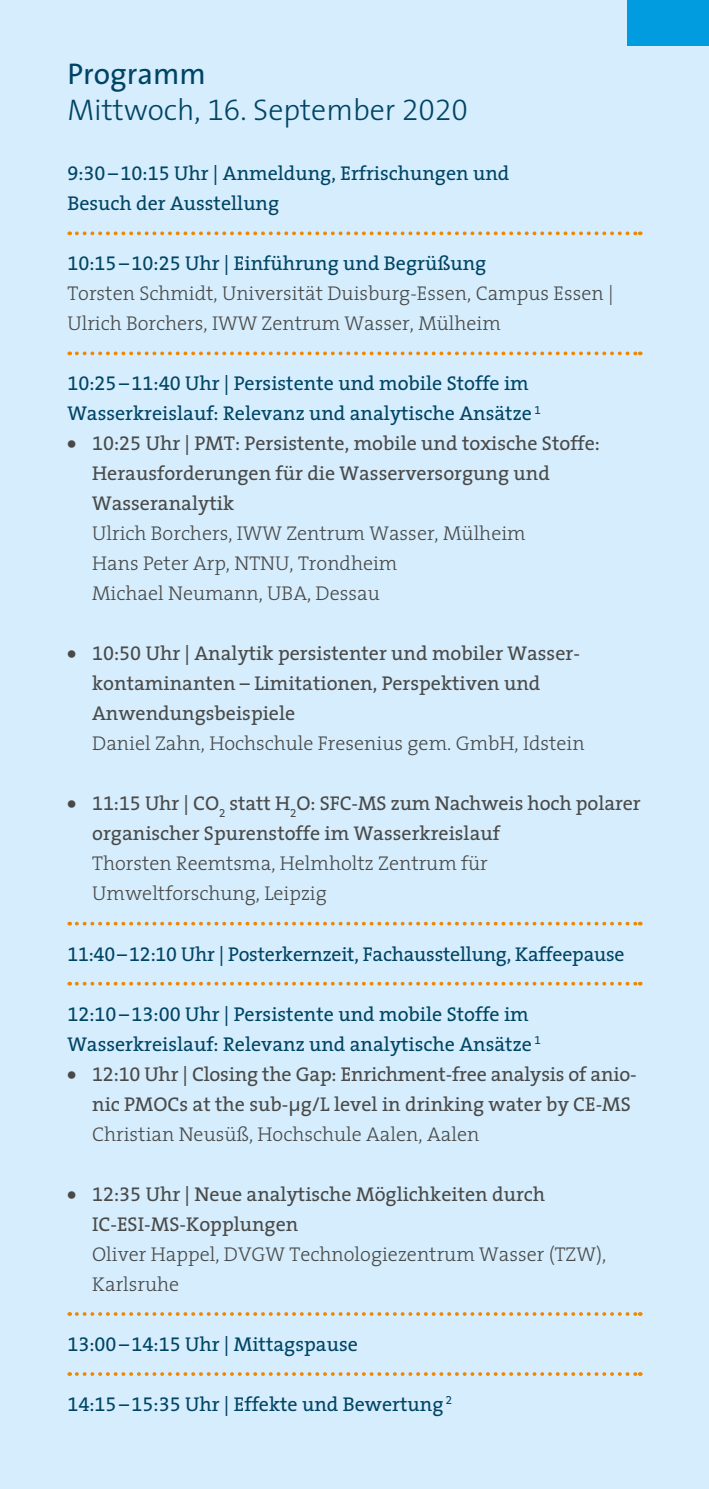
<style>
.page{position:relative;width:709px;height:1489px;background:#fff}
.page>*{position:absolute;margin:0;border:0;box-sizing:border-box;transform-origin:0 0}
.t1{font:300 30px "The Sans 3";color:#004464}
.t2{font:30px "The Sans 5";color:#004464}
.t3{font:20px/30px "The Serif 5";color:#494948}
.Fliesstext{font:20px/30px "The Serif 5";color:#004464}
.Fliesstext-2{font:300 20px/30px "The Serif 3";color:#494948}
.s1{font-family:"The Sans 3 Light Expert";font-weight:400}
.s2{font-family:"The Serif 5 Regular Expert"}
.s3{font-family:"The Serif 5 Regular Expert";font-weight:400;color:#004464}
.s4{font-family:"The Serif 5";font-weight:400;color:#004464}
.s5{font-family:"The Sans 9";font-weight:900}
.s6{font-family:"The Serif 3";font-weight:300}
</style>
<div class="page">
<div style="left:0;top:0;width:709px;height:1488px;background:#d5edfc"></div>
<svg style="left:77px;top:921px;width:563px;height:4px"></svg>
<svg style="left:77px;top:981px;width:563px;height:4px"></svg>
<svg style="left:77px;top:1312px;width:563px;height:3px"></svg>
<svg style="left:77px;top:1372px;width:563px;height:3px"></svg>
<svg style="left:77px;top:231px;width:563px;height:4px"></svg>
<svg style="left:77px;top:351px;width:563px;height:4px"></svg>
<div style="left:628px;top:0;width:81px;height:46px;background:#009cdf"></div>
<p class="t2" style="left:67px;top:49px;width:140px">Programm</p>
<p class="t1" style="left:67px;top:85px;width:402px">Mittwoch, <span class="s1">16</span>. September <span class="s1">2020</span></p>
<p class="Fliesstext" style="left:67px;top:158px;width:443px"><span class="s2">9:30</span>–<span class="s2">10:15</span> Uhr | Anmeldung, Erfrischungen und<br>Besuch der Ausstellung</p>
<p class="Fliesstext-2" style="left:67px;top:248px;width:548px"><span class="s3">10:15</span><span class="s4">–</span><span class="s3">10:25</span> <span class="s4">Uhr | Einführung und Begrüßung<br></span>Torsten Schmidt, Universität Duisburg-Essen, Campus Essen |<br>Ulrich Borchers, IWW Zentrum Wasser, Mülheim</p>
<p class="Fliesstext" style="left:67px;top:368px;width:475px"><span class="s2">10:25</span>–<span class="s2">11:40</span> Uhr | Persistente und mobile Stoffe im<br>Wasserkreislauf: Relevanz und analytische Ansätze <sup>1</sup></p>
<p class="t3" style="left:92px;top:428px;width:509px;text-indent:-25px"><span class="s5">•</span> <span class="s2">10:25</span> Uhr | PMT: Persistente, mobile und toxische Stoffe:<br>Herausforderungen für die Wasserversorgung und Wasseranalytik<br><span class="s6">Ulrich Borchers, IWW Zentrum Wasser, Mülheim<br>Hans Peter Arp, NTNU, Trondheim<br>Michael Neumann, UBA, Dessau</span></p>
<p class="t3" style="left:92px;top:638px;width:494px;text-indent:-25px"><span class="s5">•</span> <span class="s2">10:50</span> Uhr | Analytik persistenter und mobiler Wasser&shy;kontaminanten – Limitationen, Perspektiven und Anwendungsbeispiele<br><span class="s6">Daniel Zahn, Hochschule Fresenius gem. GmbH, Idstein</span></p>
<p class="t3" style="left:92px;top:788px;width:550px;text-indent:-25px"><span class="s5">•</span> <span class="s2">11:15</span> Uhr | CO<sub>2</sub> statt H<sub>2</sub>O: SFC-MS zum Nachweis hoch polarer organischer Spurenstoffe im Wasserkreislauf<br><span class="s6">Thorsten Reemtsma, Helmholtz Zentrum für Umweltforschung, Leipzig</span></p>
<p class="Fliesstext" style="left:67px;top:938px;width:559px"><span class="s2">11:40</span>–<span class="s2">12:10</span> Uhr | Posterkernzeit, Fachausstellung, Kaffeepause</p>
<p class="Fliesstext" style="left:67px;top:998px;width:475px"><span class="s2">12:10</span>–<span class="s2">13:00</span> Uhr | Persistente und mobile Stoffe im<br>Wasserkreislauf: Relevanz und analytische Ansätze <sup>1</sup></p>
<p class="t3" style="left:92px;top:1058px;width:546px;text-indent:-25px"><span class="s5">•</span> <span class="s2">12:10</span> Uhr | Closing the Gap: Enrichment-free analysis of anio&shy;nic PMOCs at the sub-µg/L level in drinking water by CE-MS<br><span class="s6">Christian Neusüß, Hochschule Aalen, Aalen</span></p>
<p class="t3" style="left:92px;top:1178px;width:515px;text-indent:-25px"><span class="s5">•</span> <span class="s2">12:35</span> Uhr | Neue analytische Möglichkeiten durch IC-ESI-MS-Kopplungen<br><span class="s6">Oliver Happel, DVGW Technologiezentrum Wasser (TZW), Karlsruhe</span></p>
<p class="Fliesstext" style="left:67px;top:1328px;width:292px"><span class="s2">13:00</span>–<span class="s2">14:15</span> Uhr | Mittagspause</p>
<p class="Fliesstext" style="left:67px;top:1388px;width:386px"><span class="s2">14:15</span>–<span class="s2">15:35</span> Uhr | Effekte und Bewertung <sup>2</sup></p>
</div>
